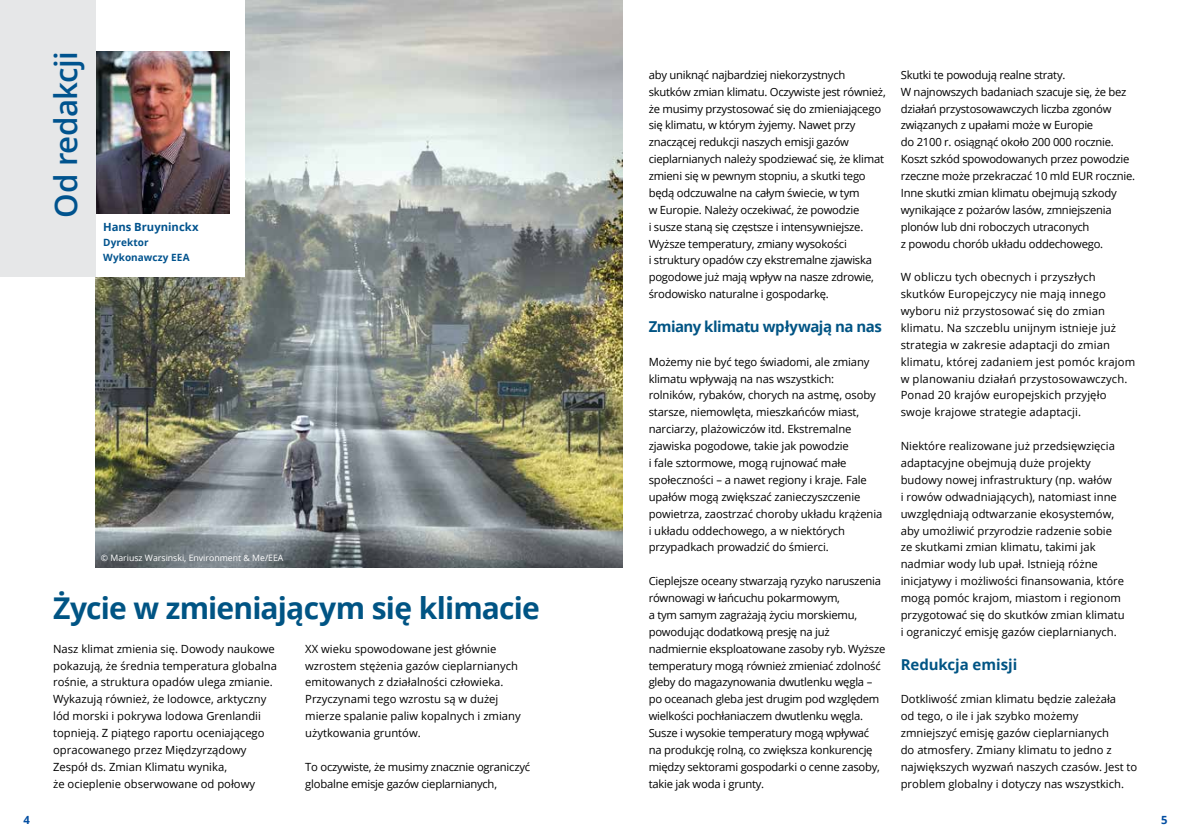
<style>
.page{position:relative;width:1191px;height:840px;background:#fff}
.page>*{position:absolute;margin:0;border:0;box-sizing:border-box;transform-origin:0 0}
.t1{font:600 31.25px "Open Sans";letter-spacing:-.02em;color:#00538e}
.t2{font:600 31.25px "Open Sans";letter-spacing:-.02em;color:#005484}
.t3{font:700 30px "Open Sans";letter-spacing:-.025em;color:#005484}
.t4{font:700 15px "Open Sans";letter-spacing:-.025em;color:#005484}
.t5{font:700 15px "Open Sans";letter-spacing:-.005em;color:#005484}
.t6{font:11.25px/16.9px "Open Sans";letter-spacing:-.01em;color:#000}
.t7{font:11.25px/16.9px "Open Sans";letter-spacing:.01em;color:#000}
.t8{font:700 11.25px "Open Sans";color:#00538e}
.t9{font:700 11.25px "Open Sans";color:#034ea2}
.t10{font:700 10px/15px "Open Sans";letter-spacing:.01em;color:#00538e}
.t11{font:8.75px "Open Sans";color:#fff}
</style>
<div class="page">
<img style="left:96px;top:0;width:526px;height:567px">
<div style="left:0;top:0;width:244px;height:276px;background:#fff"></div>
<img style="left:96px;top:51px;width:133px;height:162px">
<div style="left:0;top:0;width:96px;height:276px;background:#e6e7e8"></div>
<h1 class="t1" style="left:44px;top:218px;width:168px;rotate:-90deg">Od redakcji</h1>
<h1 class="t2" style="left:44px;top:172px;width:123px;rotate:-90deg">Editorial</h1>
<p class="t8" style="left:103px;top:219px;width:97px">Hans Bruyninckx</p>
<p class="t10" style="left:103px;top:234px;width:88px">Dyrektor<br>Wykonawczy EEA</p>
<p class="t11" style="left:101px;top:551px;width:184px">© Mariusz Warsinski, Environment &amp; Me/EEA</p>
<h2 class="t3" style="left:53px;top:587px;width:488px">Życie w zmieniającym się klimacie</h2>
<p class="t6" style="left:53px;top:640px;width:225px">Nasz klimat zmienia się. Dowody naukowe pokazują, że średnia temperatura globalna rośnie, a struktura opadów ulega zmianie.<br>Wykazują również, że lodowce, arktyczny lód morski i pokrywa lodowa Grenlandii topnieją. Z piątego raportu oceniającego opracowanego przez Międzyrządowy Zespół ds. Zmian Klimatu wynika,<br>że ocieplenie obserwowane od połowy</p>
<p class="t6" style="left:305px;top:640px;width:217px">XX wieku spowodowane jest głównie wzrostem stężenia gazów cieplarnianych emitowanych z działalności człowieka.<br>Przyczynami tego wzrostu są w dużej mierze spalanie paliw kopalnych i zmiany użytkowania gruntów.</p>
<p class="t6" style="left:305px;top:758px;width:226px">To oczywiste, że musimy znacznie ograniczyć globalne emisje gazów cieplarnianych,</p>
<p class="t6" style="left:648px;top:66px;width:239px">aby uniknąć najbardziej niekorzystnych skutków zmian klimatu. Oczywiste jest również, że musimy przystosować się do zmieniającego się klimatu, w którym żyjemy. Nawet przy znaczącej redukcji naszych emisji gazów cieplarnianych należy spodziewać się, że klimat zmieni się w pewnym stopniu, a skutki tego będą odczuwalne na całym świecie, w tym<br>w Europie. Należy oczekiwać, że powodzie<br>i susze staną się częstsze i intensywniejsze.<br>Wyższe temperatury, zmiany wysokości<br>i struktury opadów czy ekstremalne zjawiska pogodowe już mają wpływ na nasze zdrowie, środowisko naturalne i gospodarkę.</p>
<h3 class="t4" style="left:648px;top:316px;width:235px">Zmiany klimatu wpływają na nas</h3>
<p class="t6" style="left:648px;top:353px;width:235px">Możemy nie być tego świadomi, ale zmiany klimatu wpływają na nas wszystkich: rolników, rybaków, chorych na astmę, osoby starsze, niemowlęta, mieszkańców miast, narciarzy, plażowiczów itd. Ekstremalne zjawiska pogodowe, takie jak powodzie<br>i fale sztormowe, mogą rujnować małe społeczności – a nawet regiony i kraje. Fale upałów mogą zwiększać zanieczyszczenie powietrza, zaostrzać choroby układu krążenia i układu oddechowego, a w niektórych przypadkach prowadzić do śmierci.</p>
<p class="t6" style="left:648px;top:572px;width:238px">Cieplejsze oceany stwarzają ryzyko naruszenia równowagi w łańcuchu pokarmowym,<br>a tym samym zagrażają życiu morskiemu, powodując dodatkową presję na już nadmiernie eksploatowane zasoby ryb. Wyższe temperatury mogą również zmieniać zdolność gleby do magazynowania dwutlenku węgla – po oceanach gleba jest drugim pod względem wielkości pochłaniaczem dwutlenku węgla.<br>Susze i wysokie temperatury mogą wpływać<br>na produkcję rolną, co zwiększa konkurencję między sektorami gospodarki o cenne zasoby, takie jak woda i grunty.</p>
<p class="t6" style="left:900px;top:66px;width:236px">Skutki te powodują realne straty.<br>W najnowszych badaniach szacuje się, że bez działań przystosowawczych liczba zgonów związanych z upałami może w Europie<br>do 2100 r. osiągnąć około 200 000 rocznie.<br>Koszt szkód spowodowanych przez powodzie rzeczne może przekraczać 10 mld EUR rocznie.<br>Inne skutki zmian klimatu obejmują szkody wynikające z pożarów lasów, zmniejszenia plonów lub dni roboczych utraconych<br>z powodu chorób układu oddechowego.</p>
<p class="t7" style="left:900px;top:268px;width:236px">W obliczu tych obecnych i przyszłych skutków Europejczycy nie mają innego wyboru niż przystosować się do zmian klimatu. Na szczeblu unijnym istnieje już strategia w zakresie adaptacji do zmian klimatu, której zadaniem jest pomóc krajom w planowaniu działań przystosowawczych.<br>Ponad 20 krajów europejskich przyjęło swoje krajowe strategie adaptacji.</p>
<p class="t6" style="left:900px;top:437px;width:225px">Niektóre realizowane już przedsięwzięcia adaptacyjne obejmują duże projekty budowy nowej infrastruktury (np. wałów<br>i rowów odwadniających), natomiast inne uwzględniają odtwarzanie ekosystemów, aby umożliwić przyrodzie radzenie sobie ze skutkami zmian klimatu, takimi jak nadmiar wody lub upał. Istnieją różne inicjatywy i możliwości finansowania, które mogą pomóc krajom, miastom i regionom przygotować się do skutków zmian klimatu i ograniczyć emisję gazów cieplarnianych.</p>
<h3 class="t5" style="left:900px;top:653px;width:118px">Redukcja emisji</h3>
<p class="t6" style="left:900px;top:690px;width:238px">Dotkliwość zmian klimatu będzie zależała<br>od tego, o ile i jak szybko możemy zmniejszyć emisję gazów cieplarnianych<br>do atmosfery. Zmiany klimatu to jedno z największych wyzwań naszych czasów. Jest to problem globalny i dotyczy nas wszystkich.</p>
<p class="t9" style="left:23px;top:812px;width:8px">4</p>
<p class="t9" style="left:1161px;top:812px;width:8px">5</p>
</div>
